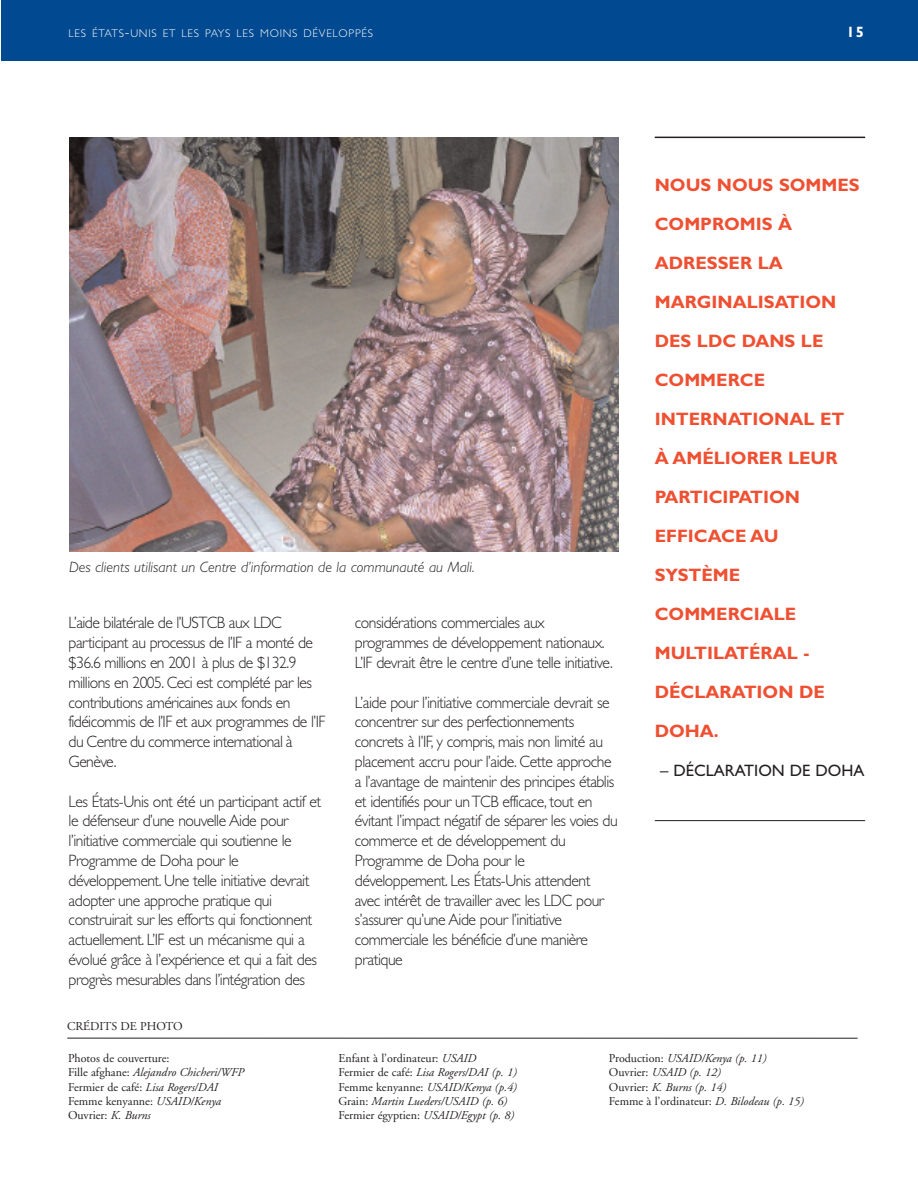
<style>
.page{position:relative;width:918px;height:1188px;background:#fff}
.page>*{position:absolute;margin:0;border:0;box-sizing:border-box;transform-origin:0 0}
.t1{font:700 18px/39px "Gill Sans";color:#ef5032}
.t2{font:300 16.5px/19.8px "Gill Sans";letter-spacing:-.03em;color:#231f20;scale:.95 1}
.t3{font:16.5px "Gill Sans";color:#231f20}
.t4{font:italic 300 15px "Gill Sans";color:#231f20}
.t5{font:700 15px "Gill Sans";color:#fff}
.t6{font:italic 12px/14.4px "Adobe Garamond";color:#231f20}
.t7{font:12px/14.4px "Adobe Garamond";color:#231f20}
.t8{font:300 11.25px "Gill Sans";letter-spacing:.065em;color:#fff}
.s1{font-size:15px}
.s2{font-style:italic}
.s3{font-style:normal}
</style>
<div class="page">
<div style="left:1px;top:0;width:917px;height:61px;background:#014990"></div>
<hr style="left:0;top:0;width:1px;height:61px;background:#014990">
<img style="left:69px;top:138px;width:550px;height:413px">
<hr style="left:655px;top:137px;width:210px;height:1px;background:#231f20">
<hr style="left:655px;top:820px;width:210px;height:1px;background:#231f20">
<hr style="left:67px;top:1038px;width:791px;height:1px;background:#231f20">
<p class="t8" style="left:69px;top:27px;width:306px">LES ÉTATS<span class="s1">-</span>UNIS ET LES PAYS LES MOINS DÉVELOPPÉS</p>
<p class="t5" style="left:847px;top:26px;width:19px">15</p>
<p class="t4" style="left:69px;top:562px;width:407px">Des clients utilisant un Centre d’information de la communauté au Mali.</p>
<p class="t2" style="left:69px;top:613px;width:272px">L’aide bilatérale de l’USTCB aux LDC participant au processus de l’IF a monté de $36.6 millions en 2001 à plus de $132.9 millions en 2005. Ceci est complété par les contributions américaines aux fonds en fidéicommis de l’IF et aux programmes de l’IF du Centre du commerce international à Genève.</p>
<p class="t2" style="left:69px;top:791px;width:267px">Les États-Unis ont été un participant actif et le défenseur d’une nouvelle Aide pour l’initiative commerciale qui soutienne le Programme de Doha pour le développement. Une telle initiative devrait adopter une approche pratique qui construirait sur les efforts qui fonctionnent actuellement. L’IF est un mécanisme qui a évolué grâce à l’expérience et qui a fait des progrès mesurables dans l’intégration des</p>
<p class="t7" style="left:67px;top:1020px;width:117px">CRÉDITS DE PHOTO</p>
<p class="t2" style="left:355px;top:613px;width:273px">considérations commerciales aux programmes de développement nationaux.<br>L’IF devrait être le centre d’une telle initiative.</p>
<p class="t2" style="left:355px;top:692px;width:278px">L’aide pour l’initiative commerciale devrait se concentrer sur des perfectionnements concrets à l’IF, y compris, mais non limité au placement accru pour l’aide. Cette approche a l’avantage de maintenir des principes établis et identifiés pour un TCB efficace, tout en évitant l’impact négatif de séparer les voies du commerce et de développement du Programme de Doha pour le développement. Les États-Unis attendent avec intérêt de travailler avec les LDC pour s’assurer qu’une Aide pour l’initiative commerciale les bénéficie d’une manière pratique</p>
<p class="t1" style="left:655px;top:167px;width:207px">NOUS NOUS SOMMES<br>COMPROMIS À<br>ADRESSER LA<br>MARGINALISATION<br>DES LDC DANS LE<br>COMMERCE<br>INTERNATIONAL ET<br>À AMÉLIORER LEUR<br>PARTICIPATION<br>EFFICACE AU<br>SYSTÈME<br>COMMERCIALE<br>MULTILATÉRAL -<br>DÉCLARATION DE<br>DOHA.</p>
<p class="t3" style="left:660px;top:761px;width:206px">– DÉCLARATION DE DOHA</p>
<p class="t7" style="left:68px;top:1052px;width:178px">Photos de couverture:<br>Fille afghane: <span class="s2">Alejandro Chicheri/WFP<br></span>Fermier de café: <span class="s2">Lisa Rogers/DAI<br></span>Femme kenyanne: <span class="s2">USAID/Kenya<br></span>Ouvrier: <span class="s2">K. Burns</span></p>
<p class="t6" style="left:338px;top:1052px;width:180px"><span class="s3">Enfant à l’ordinateur:</span> USAID<br><span class="s3">Fermier de café:</span> Lisa Rogers/DAI (p. 1)<br><span class="s3">Femme kenyanne:</span> USAID/Kenya (p.4)<br><span class="s3">Grain:</span> Martin Lueders/USAID (p. 6)<br><span class="s3">Fermier égyptien:</span> USAID/Egypt (p. 8)</p>
<p class="t6" style="left:609px;top:1052px;width:197px"><span class="s3">Production:</span> USAID/Kenya (p. 11)<br><span class="s3">Ouvrier:</span> USAID (p. 12)<br><span class="s3">Ouvrier:</span> K. Burns (p. 14)<br><span class="s3">Femme à l’ordinateur:</span> D. Bilodeau (p. 15)</p>
</div>
